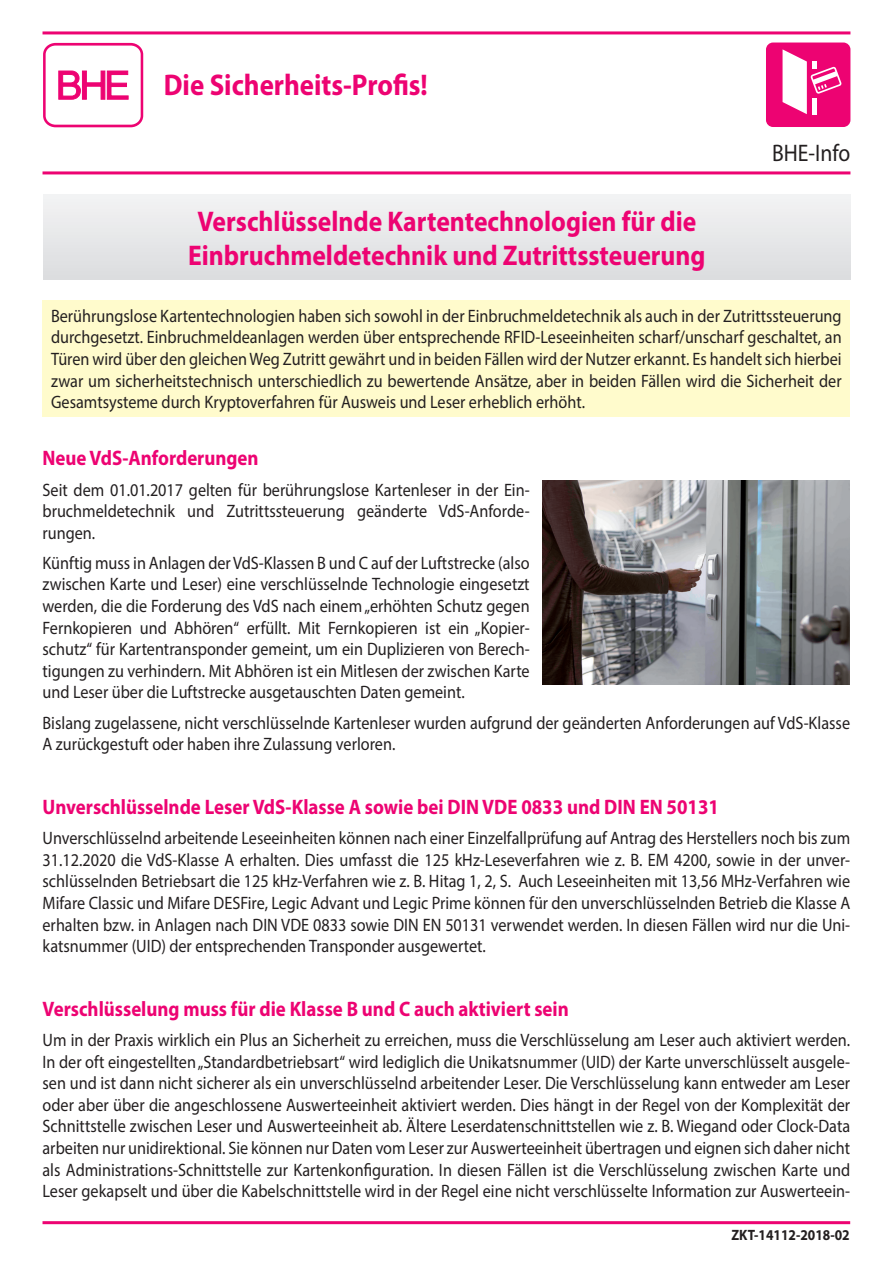
<style>
.page{position:relative;width:893px;height:1263px;background:#fff}
.page>*{position:absolute;margin:0;border:0;box-sizing:border-box;transform-origin:0 0}
.t1{font:700 30px "Myriad Pro";color:#ed0372;scale:.9 1}
.t2{font:700 28.5px/34.2px "Myriad Pro";color:#ed0372;text-align:center;scale:.9 1}
.t3{font:24px "Myriad Pro";color:#231f20;scale:.9 1}
.t4{font:700 21px "Myriad Pro";color:#ed0372;scale:.9 1}
.t5{font:18px/21.6px "Myriad Pro";color:#231f20;text-align:justify;scale:.9 1}
.t6{font:700 15px "Myriad Pro";color:#231f20;scale:.9 1}
</style>
<div class="page">
<div style="left:43px;top:300px;width:807px;height:117px;background:#fffbcc"></div>
<hr style="left:43px;top:31px;width:807px;height:3px;background:#ed0372">
<hr style="left:43px;top:171px;width:807px;height:3px;background:#ed0372">
<hr style="left:43px;top:1221px;width:807px;height:3px;background:#ed0372">
<div style="left:43px;top:195px;width:807px;height:85px;background:#e7e8e9"></div>
<div style="left:766px;top:43px;width:84px;height:84px;background:#ed0372;border-radius:7px"></div>
<hr style="left:812px;top:98px;width:4px;height:17px;background:#fff">
<svg style="left:782px;top:49px;width:60px;height:65px"></svg>
<img style="left:542px;top:480px;width:307px;height:205px">
<div style="left:43px;top:43px;width:100px;height:84px;border:3px solid #ed0372;border-radius:11px"></div>
<svg style="left:58px;top:70px;width:71px;height:30px"></svg>
<h1 class="t1" style="left:164px;top:65px;width:295px">Die Sicherheits-Profis!</h1>
<h2 class="t2" style="left:188px;top:203px;width:577px">Verschlüsselnde Kartentechnologien für die<br>Einbruchmeldetechnik und Zutrittssteuerung</h2>
<h3 class="t3" style="left:772px;top:138px;width:89px">BHE-Info</h3>
<p class="t5" style="left:51px;top:305px;width:880px">Berührungslose Kartentechnologien haben sich sowohl in der Einbruchmeldetechnik als auch in der Zutrittssteuerung durchgesetzt. Einbruchmeldeanlagen werden über entsprechende RFID-Leseeinheiten scharf/unscharf geschaltet, an Türen wird über den gleichen Weg Zutritt gewährt und in beiden Fällen wird der Nutzer erkannt. Es handelt sich hierbei zwar um sicherheitstechnisch unterschiedlich zu bewertende Ansätze, aber in beiden Fällen wird die Sicherheit der Gesamtsysteme durch Kryptoverfahren für Ausweis und Leser erheblich erhöht.</p>
<p class="t4" style="left:43px;top:445px;width:242px">Neue VdS-Anforderungen</p>
<p class="t5" style="left:43px;top:478px;width:543px">Seit dem 01.01.2017 gelten für berührungslose Kartenleser in der Ein&shy;bruchmeldetechnik und Zutrittssteuerung geänderte VdS-Anforde&shy;rungen.</p>
<p class="t5" style="left:43px;top:552px;width:543px">Künftig muss in Anlagen der VdS-Klassen B und C auf der Luftstrecke (also zwischen Karte und Leser) eine verschlüsselnde Technologie eingesetzt werden, die die Forderung des VdS nach einem „erhöhten Schutz gegen Fernkopieren und Abhören“ erfüllt. Mit Fernkopieren ist ein „Kopier&shy;schutz“ für Kartentransponder gemeint, um ein Duplizieren von Berech&shy;tigungen zu verhindern. Mit Abhören ist ein Mitlesen der zwischen Karte und Leser über die Luftstrecke ausgetauschten Daten gemeint.</p>
<p class="t5" style="left:43px;top:711px;width:899px">Bislang zugelassene, nicht verschlüsselnde Kartenleser wurden aufgrund der geänderten Anforderungen auf VdS-Klasse<br>A zurückgestuft oder haben ihre Zulassung verloren.</p>
<p class="t4" style="left:43px;top:793px;width:753px">Unverschlüsselnde Leser VdS-Klasse A sowie bei DIN VDE 0833 und DIN EN 50131</p>
<p class="t5" style="left:43px;top:827px;width:899px">Unverschlüsselnd arbeitende Leseeinheiten können nach einer Einzelfallprüfung auf Antrag des Herstellers noch bis zum 31.12.2020 die VdS-Klasse A erhalten. Dies umfasst die 125 kHz-Leseverfahren wie z. B. EM 4200, sowie in der unver&shy;schlüsselnden Betriebsart die 125 kHz-Verfahren wie z. B. Hitag 1, 2, S. Auch Leseeinheiten mit 13,56 MHz-Verfahren wie Mifare Classic und Mifare DESFire, Legic Advant und Legic Prime können für den unverschlüsselnden Betrieb die Klasse A erhalten bzw. in Anlagen nach DIN VDE 0833 sowie DIN EN 50131 verwendet werden. In diesen Fällen wird nur die Uni&shy;katsnummer (UID) der entsprechenden Transponder ausgewertet.</p>
<p class="t4" style="left:43px;top:995px;width:586px">Verschlüsselung muss für die Klasse B und C auch aktiviert sein</p>
<p class="t5" style="left:43px;top:1029px;width:899px">Um in der Praxis wirklich ein Plus an Sicherheit zu erreichen, muss die Verschlüsselung am Leser auch aktiviert werden.<br>In der oft eingestellten „Standardbetriebsart“ wird lediglich die Unikatsnummer (UID) der Karte unverschlüsselt ausgele&shy;sen und ist dann nicht sicherer als ein unverschlüsselnd arbeitender Leser. Die Verschlüsselung kann entweder am Leser oder aber über die angeschlossene Auswerteeinheit aktiviert werden. Dies hängt in der Regel von der Komplexität der Schnittstelle zwischen Leser und Auswerteeinheit ab. Ältere Leserdatenschnittstellen wie z. B. Wiegand oder Clock-Data arbeiten nur unidirektional. Sie können nur Daten vom Leser zur Auswerteeinheit übertragen und eignen sich daher nicht als Administrations-Schnittstelle zur Kartenkonfiguration. In diesen Fällen ist die Verschlüsselung zwischen Karte und Leser gekapselt und über die Kabelschnittstelle wird in der Regel eine nicht verschlüsselte Information zur Auswerteein-</p>
<p class="t6" style="left:731px;top:1225px;width:133px">ZKT-14112-2018-02</p>
</div>
